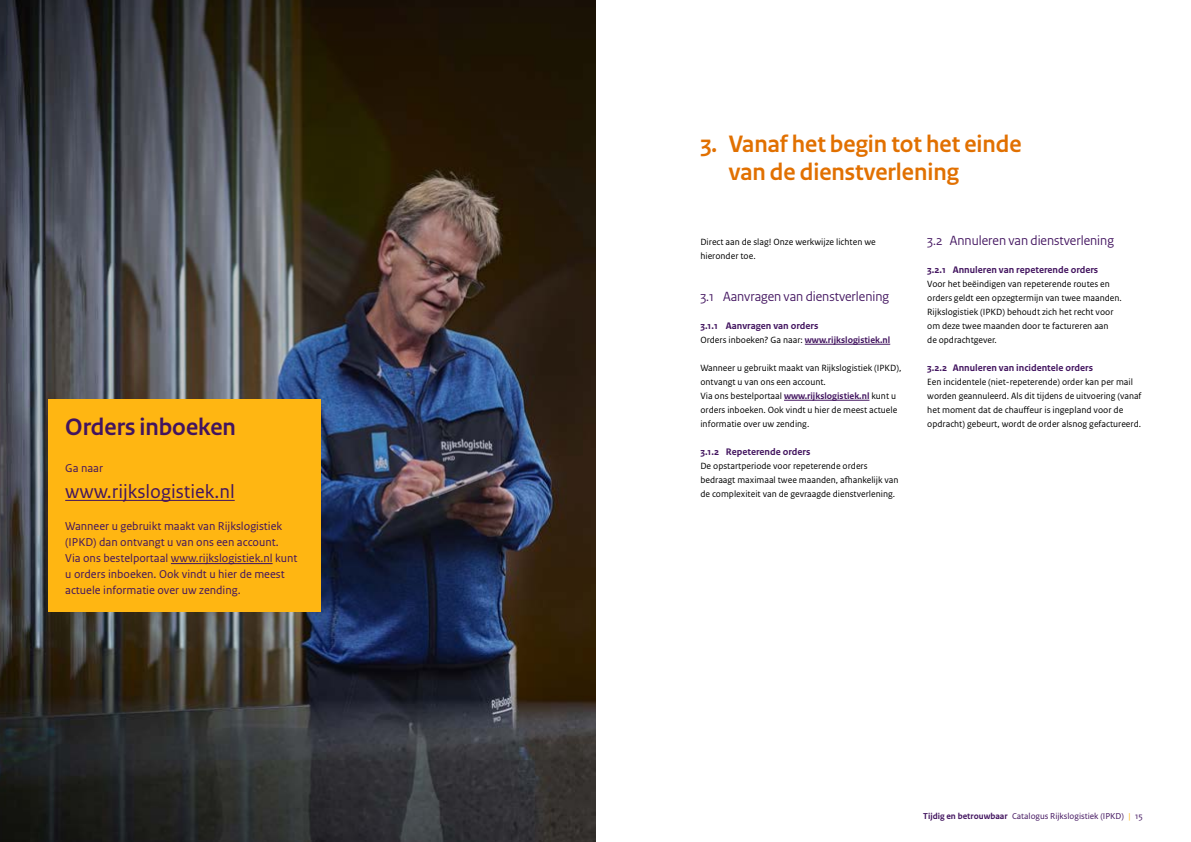
<style>
.page{position:relative;width:1191px;height:842px;background:#fff}
.page>*{position:absolute;margin:0;border:0;box-sizing:border-box;transform-origin:0 0}
.t1{font:700 25px/28px "Rijksoverheid Sans Heading";color:#e17000}
.t2{font:700 25px "Rijksoverheid Sans Heading";color:#42145f}
.t3{font:20px "Rijksoverheid Sans Text";color:#42145f}
.t4{font:14px "Rijksoverheid Sans Heading";color:#42145f}
.t5{font:12px/16px "Rijksoverheid Sans Text";color:#42145f}
.t6{font:700 10px "Rijksoverheid Sans Text";color:#42145f}
.t7{font:9.5px/14px "Rijksoverheid Sans Text";color:#000}
.t8{font:9px "Rijksoverheid Sans Text";color:#42145f}
.s1{font-weight:700;color:#42145f}
.s2{font-weight:700}
.s3{color:#ffb612}
</style>
<div class="page">
<hr style="left:805px;top:344px;width:85px;height:1px;background:#42145f">
<hr style="left:784px;top:400px;width:85px;height:1px;background:#42145f">
<img style="left:0;top:0;width:595px;height:842px">
<div style="left:48px;top:399px;width:272px;height:212px;background:#ffb612"></div>
<hr style="left:65px;top:500px;width:170px;height:1px;background:#42145f">
<hr style="left:171px;top:563px;width:101px;height:1px;background:#42145f">
<h1 class="t1" style="left:729px;top:130px;width:294px;text-indent:-28px">3. Vanaf het begin tot het einde van de dienstverlening</h1>
<h3 class="t4" style="left:927px;top:233px;width:188px">3.2 Annuleren van dienstverlening</h3>
<p class="t6" style="left:927px;top:264px;width:172px">3.2.1 Annuleren van repeterende orders</p>
<p class="t7" style="left:927px;top:277px;width:196px">Voor het beëindigen van repeterende routes en orders geldt een opzegtermijn van twee maanden.<br>Rijkslogistiek (IPKD) behoudt zich het recht voor om deze twee maanden door te factureren aan<br>de opdrachtgever.</p>
<p class="t6" style="left:927px;top:362px;width:167px">3.2.2 Annuleren van incidentele orders</p>
<p class="t7" style="left:927px;top:375px;width:216px">Een incidentele (niet-repeterende) order kan per mail worden geannuleerd. Als dit tijdens de uitvoering (vanaf het moment dat de chauffeur is ingepland voor de</p>
<p class="t7" style="left:700px;top:235px;width:177px">Direct aan de slag! Onze werkwijze lichten we hieronder toe.</p>
<h3 class="t4" style="left:700px;top:289px;width:190px">3.1 Aanvragen van dienstverlening</h3>
<p class="t6" style="left:700px;top:320px;width:119px">3.1.1 Aanvragen van orders</p>
<p class="t7" style="left:700px;top:333px;width:191px">Orders inboeken? Ga naar: <span class="s1">www.rijkslogistiek.nl</span></p>
<p class="t7" style="left:700px;top:361px;width:203px">Wanneer u gebruikt maakt van Rijkslogistiek (IPKD), ontvangt u van ons een account.<br>Via ons bestelportaal <span class="s1">www.rijkslogistiek.nl</span> kunt u orders inboeken. Ook vindt u hier de meest actuele informatie over uw zending.</p>
<p class="t6" style="left:700px;top:446px;width:111px">3.1.2 Repeterende orders</p>
<p class="t7" style="left:700px;top:459px;width:200px">De opstartperiode voor repeterende orders bedraagt maximaal twee maanden, afhankelijk van de complexiteit van de gevraagde dienstverlening.</p>
<h1 class="t2" style="left:65px;top:413px;width:172px">Orders inboeken</h1>
<p class="t7" style="left:927px;top:417px;width:215px">opdracht) gebeurt, wordt de order alsnog gefactureerd.</p>
<p class="t5" style="left:65px;top:461px;width:39px">Ga naar</p>
<h2 class="t3" style="left:65px;top:480px;width:171px">www.rijkslogistiek.nl</h2>
<p class="t5" style="left:65px;top:519px;width:234px">Wanneer u gebruikt maakt van Rijkslogistiek (IPKD) dan ontvangt u van ons een account.<br>Via ons bestelportaal www.rijkslogistiek.nl kunt u orders inboeken. Ook vindt u hier de meest actuele informatie over uw zending.</p>
<p class="t8" style="left:923px;top:811px;width:221px"><span class="s2">Tijdig en betrouwbaar</span> Catalogus Rijkslogistiek (IPKD) <span class="s3">|</span> 15</p>
</div>
